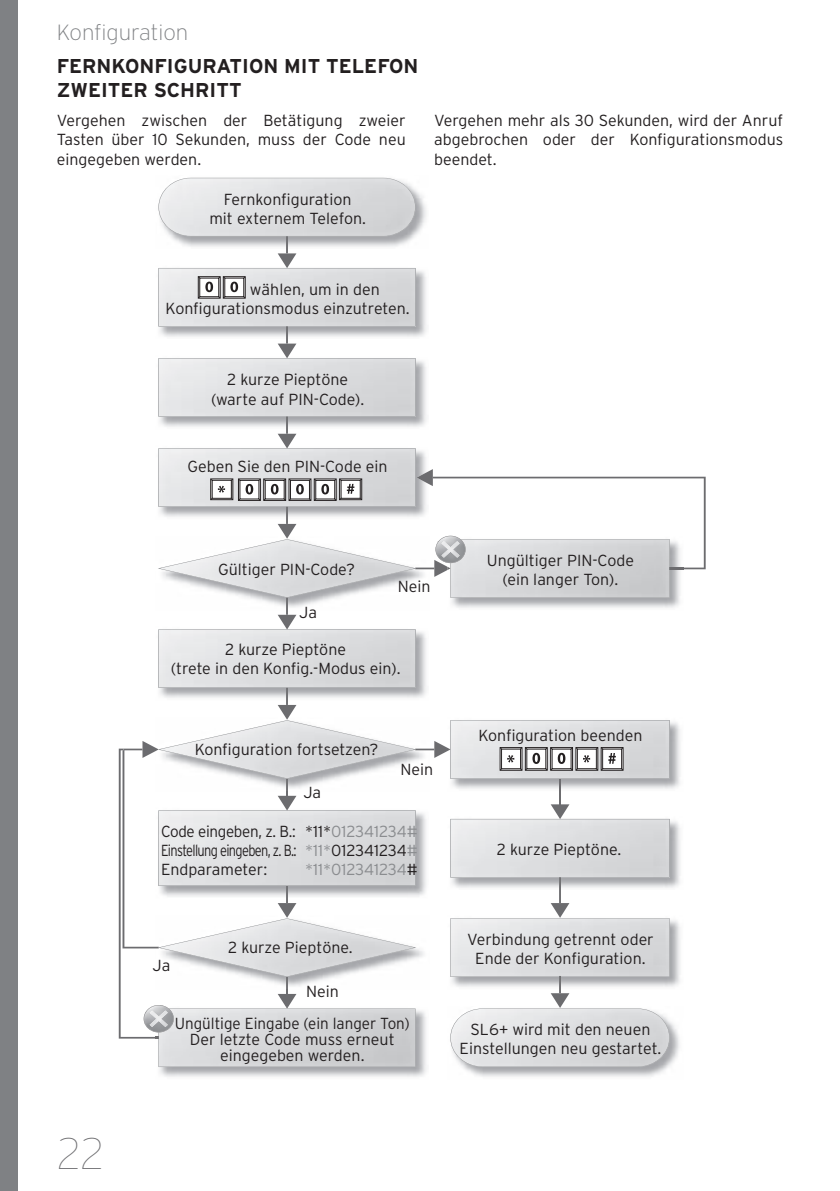
<style>
.page{position:relative;width:840px;height:1191px;background:#fff}
.page>*{position:absolute;margin:0;border:0;box-sizing:border-box;transform-origin:0 0}
.t1{font:100 44px "Interstate";color:#6c6c6f}
.t2{font:200 22px "Interstate";color:#7f8184}
.t3{font:700 20px/24px "Interstate";color:#231f20}
.t4{font:300 16px/19.2px "Interstate";color:#231f20;text-align:center}
.t5{font:300 16px/19.2px "Interstate";color:#231f20;text-align:justify;scale:.95 1}
.t6{font:300 16px "Interstate";color:#8a8c8f}
.s1{color:#8a8c8f}
.s2{color:#231f20}
</style>
<div class="page">
<div style="left:0;top:0;width:17px;height:1191px;background:#7f8184"></div>
<img style="left:158px;top:268px;width:269px;height:69px">
<img style="left:158px;top:268px;width:257px;height:58px">
<img style="left:159px;top:448px;width:267px;height:69px">
<img style="left:158px;top:448px;width:257px;height:59px">
<img style="left:159px;top:358px;width:268px;height:69px">
<img style="left:158px;top:358px;width:257px;height:59px">
<img style="left:158px;top:539px;width:257px;height:58px">
<img style="left:170px;top:177px;width:257px;height:70px">
<img style="left:158px;top:178px;width:257px;height:58px">
<svg style="left:277px;top:236px;width:19px;height:32px"></svg>
<svg style="left:277px;top:326px;width:19px;height:32px"></svg>
<svg style="left:277px;top:416px;width:19px;height:32px"></svg>
<img style="left:450px;top:818px;width:230px;height:70px">
<img style="left:450px;top:819px;width:219px;height:58px">
<img style="left:451px;top:917px;width:229px;height:70px">
<img style="left:450px;top:918px;width:219px;height:59px">
<svg style="left:550px;top:877px;width:19px;height:40px"></svg>
<img style="left:463px;top:1021px;width:217px;height:56px">
<img style="left:450px;top:1008px;width:219px;height:59px">
<svg style="left:550px;top:976px;width:19px;height:32px"></svg>
<img style="left:175px;top:810px;width:251px;height:87px">
<img style="left:175px;top:810px;width:240px;height:76px">
<img style="left:159px;top:629px;width:268px;height:69px">
<img style="left:158px;top:629px;width:257px;height:59px">
<svg style="left:277px;top:597px;width:19px;height:32px"></svg>
<svg style="left:277px;top:778px;width:19px;height:32px"></svg>
<img style="left:175px;top:720px;width:240px;height:58px">
<svg style="left:277px;top:687px;width:19px;height:32px"></svg>
<img style="left:175px;top:918px;width:241px;height:59px">
<svg style="left:277px;top:885px;width:19px;height:32px"></svg>
<img style="left:450px;top:720px;width:230px;height:69px">
<svg style="left:550px;top:778px;width:19px;height:41px"></svg>
<img style="left:450px;top:720px;width:219px;height:58px">
<svg style="left:415px;top:741px;width:35px;height:17px"></svg>
<img style="left:451px;top:577px;width:229px;height:31px">
<img style="left:450px;top:577px;width:219px;height:21px">
<svg style="left:415px;top:469px;width:290px;height:108px"></svg>
<img style="left:156px;top:1008px;width:271px;height:69px">
<svg style="left:277px;top:976px;width:19px;height:32px"></svg>
<img style="left:158px;top:1008px;width:257px;height:59px">
<svg style="left:119px;top:741px;width:56px;height:297px"></svg>
<svg style="left:210px;top:479px;width:23px;height:20px"></svg>
<div style="left:210px;top:478px;width:23px;height:22px;border:1px solid #231f20"></div>
<svg style="left:210px;top:479px;width:15px;height:13px"></svg>
<svg style="left:263px;top:479px;width:22px;height:21px"></svg>
<svg style="left:231px;top:479px;width:34px;height:22px"></svg>
<svg style="left:289px;top:479px;width:22px;height:21px"></svg>
<svg style="left:271px;top:479px;width:32px;height:59px"></svg>
<svg style="left:309px;top:479px;width:53px;height:22px"></svg>
<svg style="left:198px;top:276px;width:47px;height:22px"></svg>
<div style="left:575px;top:747px;width:22px;height:23px;background:#fff"></div>
<div style="left:575px;top:747px;width:23px;height:23px;border:1px solid #231f20"></div>
<svg style="left:499px;top:747px;width:90px;height:23px"></svg>
<svg style="left:595px;top:747px;width:28px;height:23px"></svg>
<h2 class="t2" style="left:57px;top:19px;width:133px">Konfiguration</h2>
<p class="t3" style="left:57px;top:53px;width:363px">FERNKONFIGURATION MIT TELEFON<br>ZWEITER SCHRITT</p>
<p class="t4" style="left:57px;top:111px;width:350px;text-align:justify">Vergehen zwischen der Betätigung zweier Tasten über 10 Sekunden, muss der Code neu eingegeben werden.</p>
<p class="t4" style="left:434px;top:111px;width:350px;text-align:justify">Vergehen mehr als 30 Sekunden, wird der Anruf abgebrochen oder der Konfigurationsmodus beendet.</p>
<p class="t4" style="left:209px;top:189px;width:158px">Fernkonfiguration<br>mit externem Telefon.</p>
<p class="t4" style="left:165px;top:279px;width:245px;text-align:left;text-indent:84px">wählen, um in den<br>Konfigurationsmodus einzutreten.</p>
<p class="t4" style="left:211px;top:370px;width:154px">2 kurze Pieptöne (warte auf PIN-Code).</p>
<h1 class="t1" style="left:57px;top:1127px;width:49px">22</h1>
<p class="t4" style="left:187px;top:456px;width:201px">Geben Sie den PIN-Code ein</p>
<p class="t4" style="left:218px;top:559px;width:138px">Gültiger PIN-Code?</p>
<p class="t4" style="left:299px;top:602px;width:19px">Ja</p>
<p class="t4" style="left:397px;top:577px;width:34px">Nein</p>
<p class="t4" style="left:171px;top:639px;width:231px">2 kurze Pieptöne<br>(trete in den Konfig.-Modus ein).</p>
<p class="t4" style="left:194px;top:740px;width:185px">Konfiguration fortsetzen?</p>
<p class="t4" style="left:303px;top:783px;width:19px">Ja</p>
<p class="t4" style="left:400px;top:759px;width:34px">Nein</p>
<p class="t5" style="left:161px;top:821px;width:271px">Code eingeben, z. B.: *11*<span class="s1">012341234# </span>Einstellung eingeben, z. B.: <span class="s1">*11*</span>012341234<span class="s1"># </span>Endparameter:</p>
<p class="t6" style="left:305px;top:860px;width:114px">*11*012341234<span class="s2">#</span></p>
<p class="t4" style="left:228px;top:937px;width:126px">2 kurze Pieptöne.</p>
<p class="t4" style="left:175px;top:975px;width:236px;line-height:31.8px;text-align:left;text-indent:131px">Nein<br>Ungültige Eingabe (ein langer Ton)</p>
<p class="t4" style="left:190px;top:1031px;width:206px;line-height:16px">Der letzte Code muss erneut eingegeben werden.</p>
<p class="t4" style="left:152px;top:955px;width:19px">Ja</p>
<p class="t4" style="left:486px;top:550px;width:148px">Ungültiger PIN-Code (ein langer Ton).</p>
<p class="t4" style="left:478px;top:726px;width:165px">Konfiguration beenden</p>
<p class="t4" style="left:496px;top:840px;width:126px">2 kurze Pieptöne.</p>
<p class="t4" style="left:467px;top:929px;width:188px">Verbindung getrennt oder<br>Ende der Konfiguration.</p>
<p class="t4" style="left:459px;top:1019px;width:203px">SL6+ wird mit den neuen<br>Einstellungen neu gestartet.</p>
</div>
